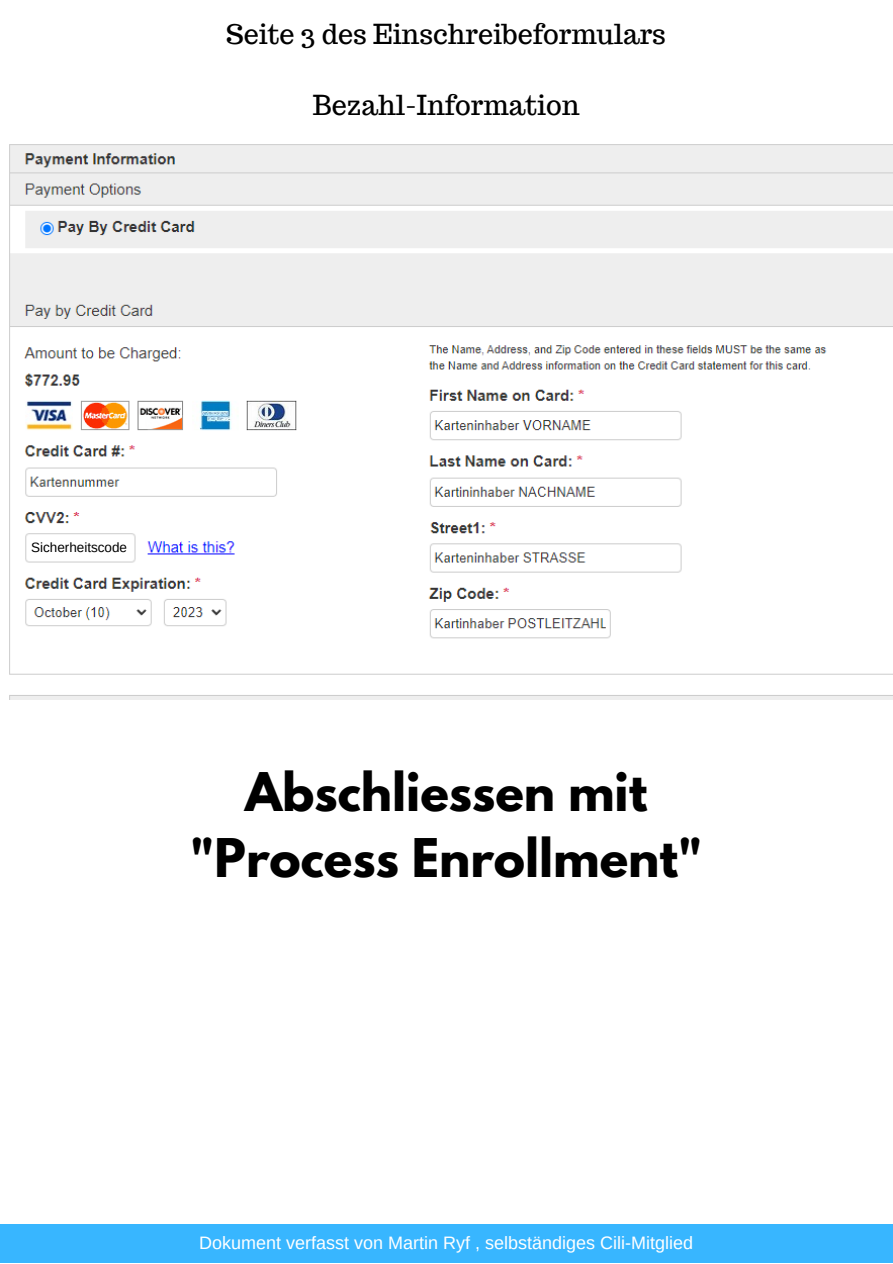
<style>
.page{position:relative;width:893px;height:1264px;background:#fff}
.page>*{position:absolute;margin:0;border:0;box-sizing:border-box;transform-origin:0 0}
.t1{font:700 47.25px/65.2px "League Spartan";color:#000;text-align:center}
.t2{font:27px "Trocchi";color:#000}
.t3{font:18px "Arimo";color:#fff}
.t4{font:13.5px "Arimo";color:#000}
</style>
<div class="page">
<img style="left:9px;top:144px;width:883px;height:555px">
<div style="left:0;top:1224px;width:892px;height:38px;background:#38b6ff"></div>
<h2 class="t2" style="left:226px;top:16px;width:441px">Seite 3 des Einschreibeformulars</h2>
<h2 class="t2" style="left:313px;top:87px;width:268px">Bezahl-Information</h2>
<p class="t4" style="left:31px;top:540px;width:97px">Sicherheitscode</p>
<h1 class="t1" style="left:190px;top:765px;width:513px">Abschliessen mit "Process Enrollment"</h1>
<p class="t3" style="left:199px;top:1232px;width:495px">Dokument verfasst von Martin Ryf , selbständiges Cili-Mitglied</p>
</div>
